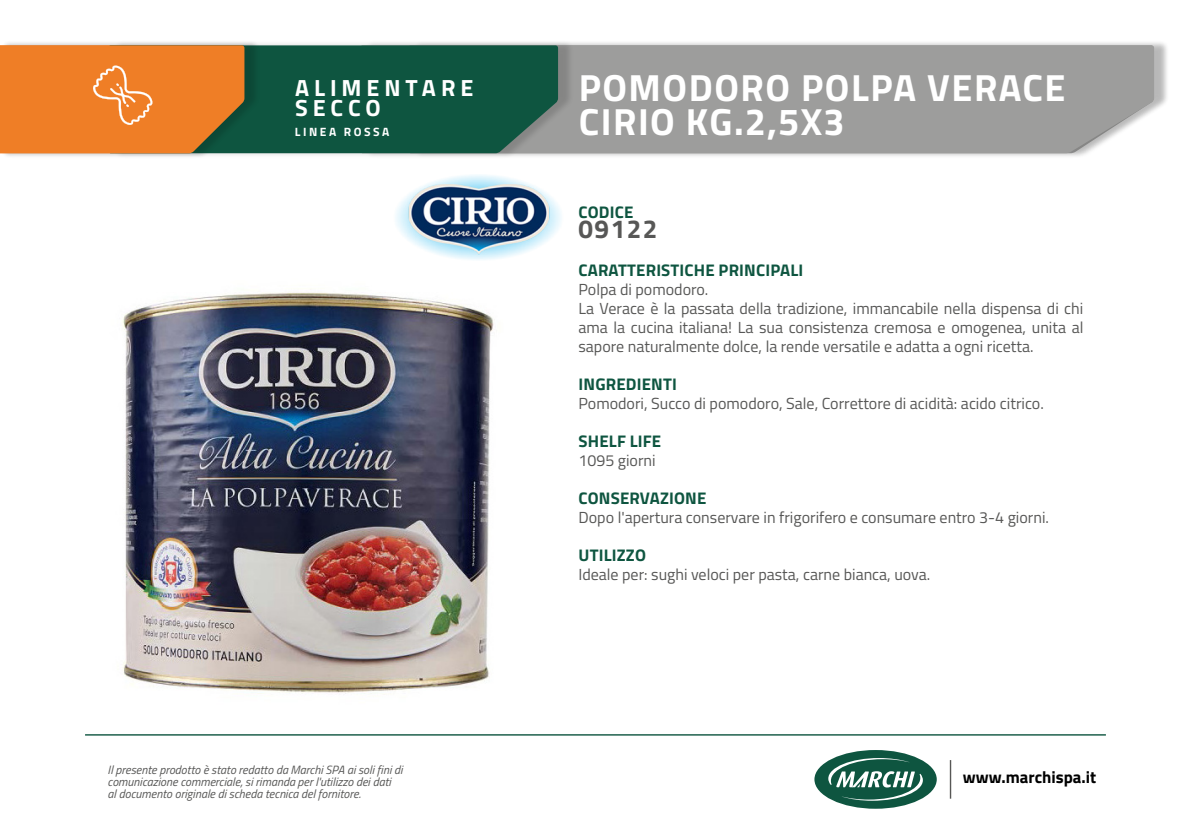
<style>
.page{position:relative;width:1191px;height:840px;background:#fff}
.page>*{position:absolute;margin:0;border:0;box-sizing:border-box;transform-origin:0 0}
.t1{font:700 37.8px/34.2px "Titillium Web";letter-spacing:.04em;color:#fff}
.t2{font:700 26px "Titillium Web";letter-spacing:.06em;color:#575756}
.t3{font:700 23.4px "Titillium Web";letter-spacing:.21em;color:#fff}
.t4{font:700 16.8px "Titillium Web";letter-spacing:.01em;color:#0e5540}
.t5{font:700 16.8px "Titillium Web";color:#000}
.t6{font:16px/19px "Titillium Web";color:#575756;text-align:justify}
.t7{font:italic 12px/12px "Titillium Web";color:#575756}
.t8{font:700 12px "Titillium Web";letter-spacing:.21em;color:#fff}
</style>
<div class="page">
<div style="left:365px;top:40px;width:804px;height:119px;background:#000;opacity:.15"></div>
<div style="left:574px;top:45px;width:580px;height:108px;background:#9d9d9c"></div>
<div style="left:113px;top:40px;width:461px;height:119px;background:#000;opacity:.15"></div>
<div style="left:260px;top:45px;width:298px;height:108px;background:#0e5540"></div>
<div style="left:0;top:40px;width:260px;height:119px;background:#000;opacity:.15"></div>
<svg style="left:0;top:45px;width:244px;height:108px;background:#e37e2b"></svg>
<img style="left:122px;top:292px;width:372px;height:402px">
<img style="left:395px;top:175px;width:166px;height:85px">
<hr style="left:949px;top:759px;width:2px;height:39px;background:#575756">
<div style="left:814px;top:749px;width:122px;height:59px;background:#0e5540;border-radius:50%"></div>
<svg style="left:828px;top:757px;width:95px;height:43px"></svg>
<hr style="left:85px;top:733px;width:1021px;height:2px;background:#0e5540">
<p class="t3" style="left:295px;top:70px;width:180px">ALIMENTARE</p>
<p class="t3" style="left:295px;top:89px;width:87px">SECCO</p>
<p class="t8" style="left:295px;top:122px;width:96px">LINEA ROSSA</p>
<p class="t7" style="left:108px;top:762px;width:296px">Il presente prodotto è stato redatto da Marchi SPA ai soli fini di comunicazione commerciale, si rimanda per l'utilizzo dei dati<br>al documento originale di scheda tecnica del fornitore.</p>
<p class="t1" style="left:578px;top:69px;width:488px">POMODORO POLPA VERACE<br>CIRIO KG.2,5X3</p>
<p class="t1" style="left:582px;top:71px;width:473px">LE CAMEMBERT LONG LIFE<br>G.125 X24</p>
<p class="t4" style="left:578px;top:199px;width:56px">CODICE</p>
<p class="t2" style="left:578px;top:208px;width:81px">09122</p>
<p class="t4" style="left:578px;top:257px;width:226px">CARATTERISTICHE PRINCIPALI</p>
<p class="t6" style="left:578px;top:279px;width:131px">Polpa di pomodoro.</p>
<p class="t6" style="left:578px;top:298px;width:506px">La Verace è la passata della tradizione, immancabile nella dispensa di chi ama la cucina italiana! La sua consistenza cremosa e omogenea, unita al sapore naturalmente dolce, la rende versatile e adatta a ogni ricetta.</p>
<p class="t4" style="left:578px;top:371px;width:100px">INGREDIENTI</p>
<p class="t6" style="left:578px;top:393px;width:467px">Pomodori, Succo di pomodoro, Sale, Correttore di acidità: acido citrico.</p>
<p class="t4" style="left:578px;top:428px;width:84px">SHELF LIFE</p>
<p class="t6" style="left:578px;top:450px;width:79px">1095 giorni</p>
<p class="t4" style="left:578px;top:485px;width:129px">CONSERVAZIONE</p>
<p class="t6" style="left:578px;top:507px;width:472px">Dopo l'apertura conservare in frigorifero e consumare entro 3-4 giorni.</p>
<p class="t4" style="left:578px;top:542px;width:69px">UTILIZZO</p>
<p class="t6" style="left:578px;top:564px;width:353px">Ideale per: sughi veloci per pasta, carne bianca, uova.</p>
<p class="t5" style="left:963px;top:764px;width:135px">www.marchispa.it</p>
</div>
